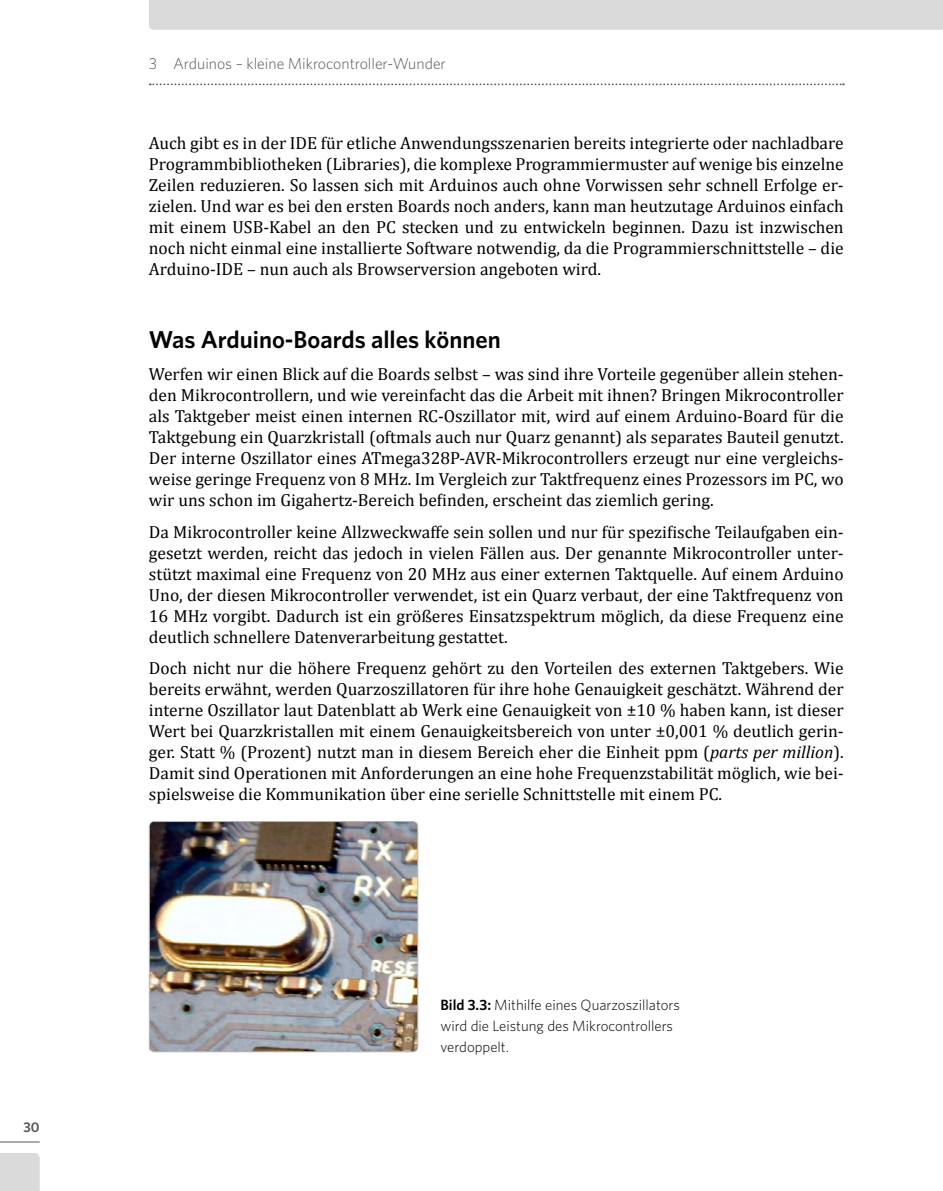
<style>
.page{position:relative;width:943px;height:1191px;background:#fff}
.page>*{position:absolute;margin:0;border:0;box-sizing:border-box;transform-origin:0 0}
.t1{font:600 24.5px "Whitney";color:#000}
.t2{font:17.5px/21px "Cambria";color:#000;text-align:justify}
.t3{font:300 15.75px "Whitney";color:#575756}
.t4{font:300 14.88px/21px "Whitney";color:#000}
.t5{font:600 14px "Whitney";color:#575756}
.s1{font-style:italic}
.s2{font-weight:600}
</style>
<div class="page">
<hr style="left:0;top:1141px;width:40px;height:1px;background:#575756">
<div style="left:0;top:1153px;width:40px;height:38px;background:#dadada"></div>
<div style="left:149px;top:0;width:794px;height:30px;background:#dadada"></div>
<svg style="left:150px;top:83px;width:693px;height:2px"></svg>
<img style="left:149px;top:821px;width:269px;height:229px">
<div style="left:149px;top:821px;width:269px;height:231px;border:1px solid #b3b2b2;border-radius:5px"></div>
<p class="t5" style="left:24px;top:1118px;width:18px">30</p>
<p class="t3" style="left:149px;top:55px;width:298px">3 Arduinos – kleine Mikrocontroller-Wunder</p>
<p class="t2" style="left:149px;top:132px;width:696px">Auch gibt es in der IDE für etliche Anwendungsszenarien bereits integrierte oder nachladbare Programmbibliotheken (Libraries), die komplexe Programmiermuster auf wenige bis einzelne Zeilen reduzieren. So lassen sich mit Arduinos auch ohne Vorwissen sehr schnell Erfolge er&shy;zielen. Und war es bei den ersten Boards noch anders, kann man heutzutage Arduinos einfach mit einem USB-Kabel an den PC stecken und zu entwickeln beginnen. Dazu ist inzwischen noch nicht einmal eine installierte Software notwendig, da die Programmierschnittstelle – die Arduino-IDE – nun auch als Browserversion angeboten wird.</p>
<h1 class="t1" style="left:149px;top:325px;width:353px">Was Arduino-Boards alles können</h1>
<p class="t2" style="left:149px;top:363px;width:696px">Werfen wir einen Blick auf die Boards selbst – was sind ihre Vorteile gegenüber allein stehen&shy;den Mikrocontrollern, und wie vereinfacht das die Arbeit mit ihnen? Bringen Mikrocontroller als Taktgeber meist einen internen RC-Oszillator mit, wird auf einem Arduino-Board für die Taktgebung ein Quarzkristall (oftmals auch nur Quarz genannt) als separates Bauteil genutzt.<br>Der interne Oszillator eines ATmega328P-AVR-Mikrocontrollers erzeugt nur eine vergleichs&shy;weise geringe Frequenz von 8 MHz. Im Vergleich zur Taktfrequenz eines Prozessors im PC, wo wir uns schon im Gigahertz-Bereich befinden, erscheint das ziemlich gering.</p>
<p class="t2" style="left:149px;top:521px;width:696px">Da Mikrocontroller keine Allzweckwaffe sein sollen und nur für spezifische Teilaufgaben ein&shy;gesetzt werden, reicht das jedoch in vielen Fällen aus. Der genannte Mikrocontroller unter&shy;stützt maximal eine Frequenz von 20 MHz aus einer externen Taktquelle. Auf einem Arduino Uno, der diesen Mikrocontroller verwendet, ist ein Quarz verbaut, der eine Taktfrequenz von 16 MHz vorgibt. Dadurch ist ein größeres Einsatzspektrum möglich, da diese Frequenz eine deutlich schnellere Datenverarbeitung gestattet.</p>
<p class="t2" style="left:149px;top:657px;width:696px">Doch nicht nur die höhere Frequenz gehört zu den Vorteilen des externen Taktgebers. Wie bereits erwähnt, werden Quarzoszillatoren für ihre hohe Genauigkeit geschätzt. Während der interne Oszillator laut Datenblatt ab Werk eine Genauigkeit von ±10 % haben kann, ist dieser Wert bei Quarzkristallen mit einem Genauigkeitsbereich von unter ±0,001 % deutlich gerin&shy;ger. Statt % (Prozent) nutzt man in diesem Bereich eher die Einheit ppm (<span class="s1">parts per million</span>).<br>Damit sind Operationen mit Anforderungen an eine hohe Frequenzstabilität möglich, wie bei&shy;spielsweise die Kommunikation über eine serielle Schnittstelle mit einem PC.</p>
<p class="t4" style="left:440px;top:994px;width:241px"><span class="s2">Bild 3.3:</span> Mithilfe eines Quarzoszillators wird die Leistung des Mikrocontrollers verdoppelt.</p>
</div>
